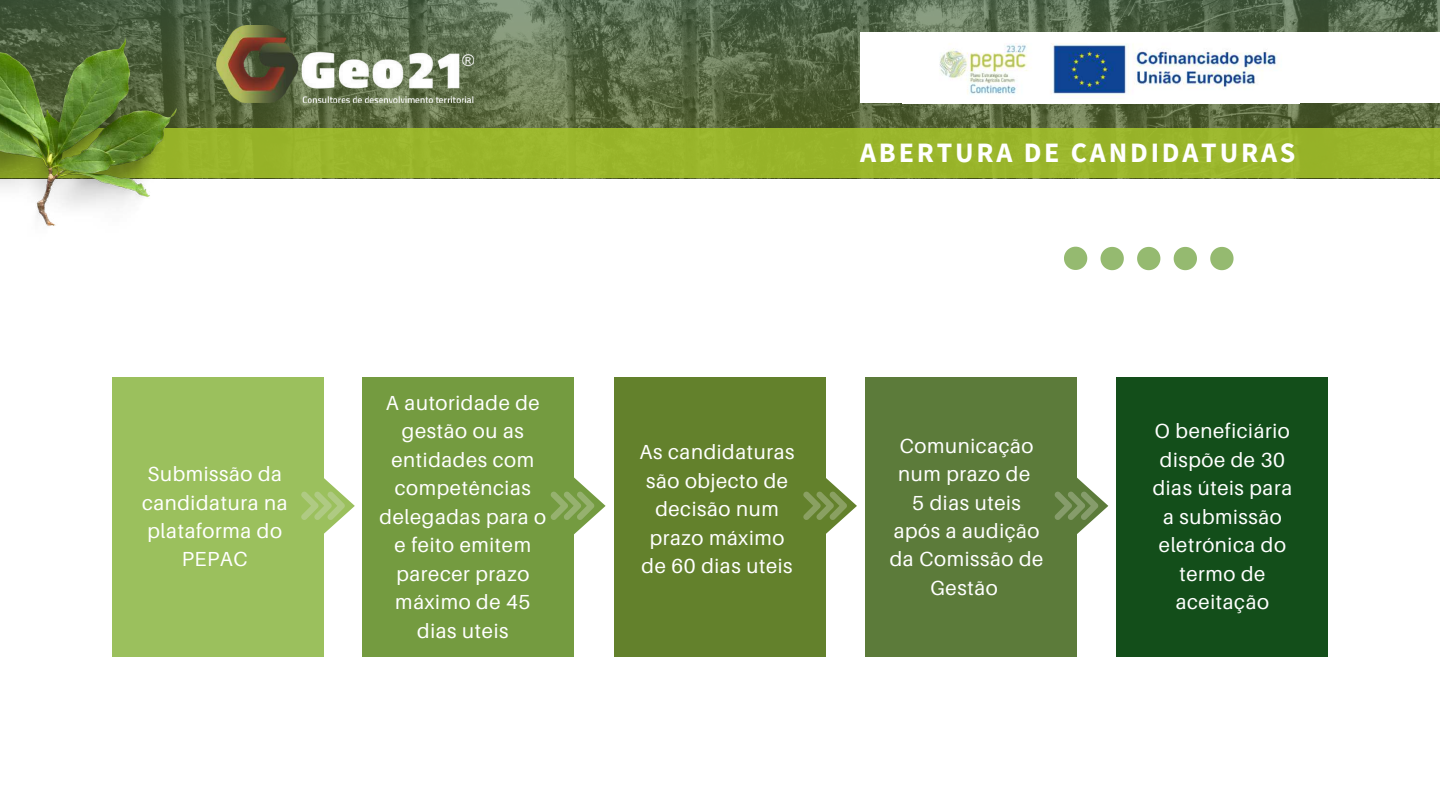
<style>
.page{position:relative;width:1440px;height:810px;background:#fff}
.page>*{position:absolute;margin:0;border:0;box-sizing:border-box;transform-origin:0 0}
.t1{font:800 40px "Aileron";color:#fff}
.t2{font:700 28px "Source Sans Pro";letter-spacing:.1em;color:#fff}
.t3{font:20.4px/28.5px "Aileron";letter-spacing:.03em;color:#fff;text-align:center}
</style>
<div class="page">
<svg style="left:1064px;top:247px;width:23px;height:23px"></svg>
<svg style="left:1101px;top:247px;width:23px;height:23px"></svg>
<svg style="left:1137px;top:247px;width:23px;height:23px"></svg>
<svg style="left:1174px;top:247px;width:23px;height:23px"></svg>
<svg style="left:1210px;top:247px;width:24px;height:23px"></svg>
<div style="left:112px;top:377px;width:211px;height:280px;background:#9bc05d"></div>
<div style="left:363px;top:377px;width:211px;height:280px;background:#749b40"></div>
<div style="left:614px;top:377px;width:211px;height:280px;background:#63812c"></div>
<div style="left:865px;top:377px;width:212px;height:280px;background:#5c7b3a"></div>
<div style="left:1117px;top:377px;width:211px;height:280px;background:#134e1a"></div>
<svg style="left:301px;top:457px;width:54px;height:98px"></svg>
<svg style="left:550px;top:477px;width:55px;height:58px"></svg>
<svg style="left:803px;top:457px;width:54px;height:98px"></svg>
<svg style="left:1054px;top:477px;width:54px;height:57px"></svg>
<svg style="left:0;top:0;width:1440px;height:129px"></svg>
<div style="left:0;top:129px;width:1440px;height:49px;background:#99b52b"></div>
<img style="left:216px;top:25px;width:258px;height:78px">
<div style="left:860px;top:32px;width:580px;height:70px;background:#fff"></div>
<img style="left:902px;top:43px;width:398px;height:60px">
<img style="left:0;top:37px;width:177px;height:189px">
<p class="t3" style="left:142px;top:459px;width:147px">Submissão da candidatura na plataforma do<br>PEPAC</p>
<h1 class="t1" style="left:219px;top:481px;width:27px">1</h1>
<h2 class="t2" style="left:860px;top:135px;width:437px">ABERTURA DE CANDIDATURAS</h2>
<p class="t3" style="left:380px;top:388px;width:168px">A autoridade de gestão ou as entidades com competências delegadas para o e feito emitem parecer prazo máximo de 45 dias uteis</p>
<p class="t3" style="left:640px;top:437px;width:157px">As candidaturas são objecto de decisão num prazo máximo de 60 dias uteis</p>
<p class="t3" style="left:890px;top:431px;width:155px">Comunicação num prazo de<br>5 dias uteis após a audição da Comissão de<br>Gestão</p>
<h1 class="t1" style="left:469px;top:481px;width:27px">1</h1>
<h1 class="t1" style="left:721px;top:481px;width:27px">1</h1>
<h1 class="t1" style="left:972px;top:481px;width:27px">1</h1>
<p class="t3" style="left:1153px;top:417px;width:141px">O beneficiário dispõe de 30 dias úteis para a submissão eletrónica do termo de aceitação</p>
</div>
